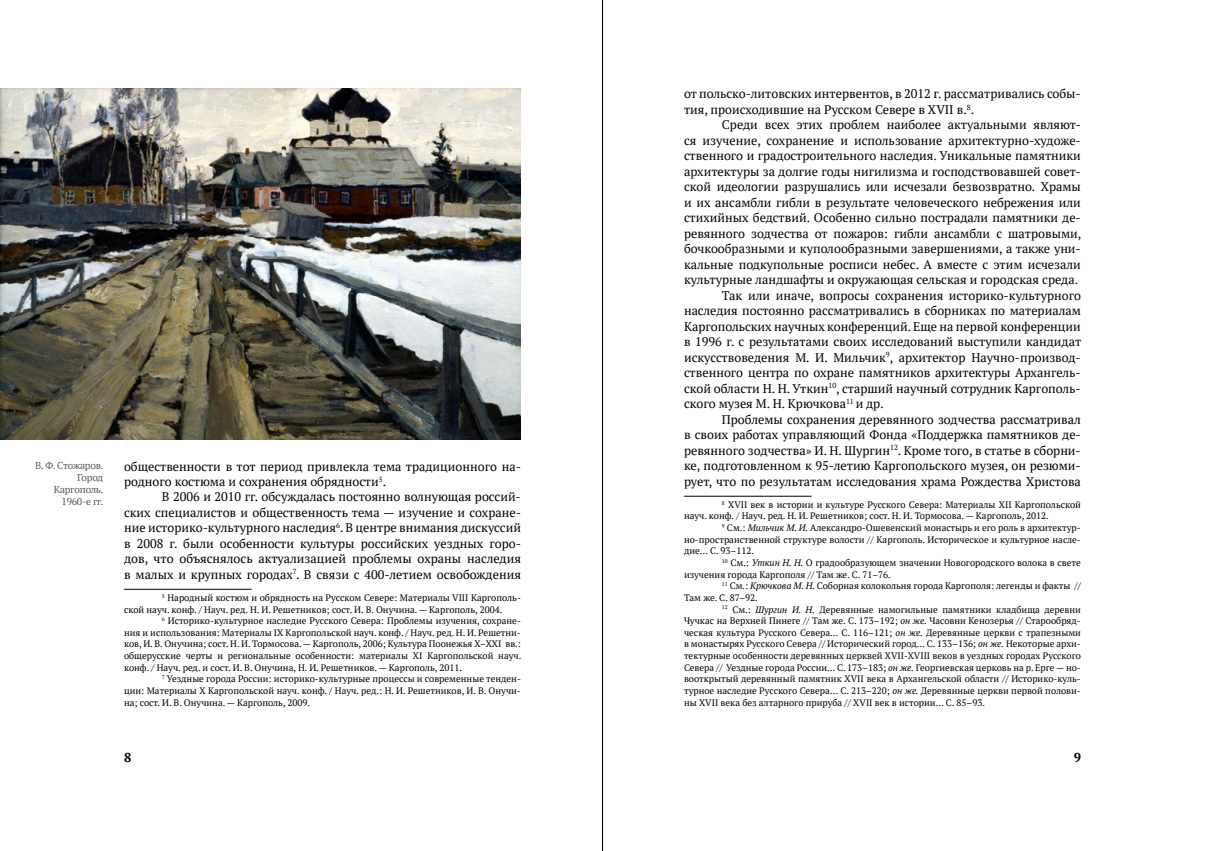
<style>
.page{position:relative;width:1205px;height:851px;background:#fff}
.page>*{position:absolute;margin:0;border:0;box-sizing:border-box;transform-origin:0 0}
.t1{font:700 12.88px "PT Serif";color:#000}
.t2{font:12.5px/15.4px "PT Serif";color:#000}
.t3{font:10px/12.2px "PT Serif";letter-spacing:-.02em;color:#58595b;text-align:right}
.t4{font:9.38px "PT Serif";color:#000}
.s1{font-style:italic}
</style>
<div class="page">
<hr style="left:602px;top:0;width:1px;height:850px;background:#000">
<hr style="left:684px;top:496px;width:127px;height:1px;background:#000">
<hr style="left:124px;top:589px;width:128px;height:1px;background:#000">
<img style="left:0;top:89px;width:521px;height:350px">
<p class="t3" style="left:35px;top:459px;width:70px">В. Ф. Стожаров.<br>Город<br>Каргополь.<br>1960-е гг.</p>
<h2 class="t2" style="left:124px;top:458px;width:398px">общественности в тот период привлекла тема традиционного на&shy;родного костюма и сохранения обрядности<sup>5</sup>.</h2>
<p class="t2" style="left:124px;top:489px;width:398px;text-align:justify;text-indent:38px">В 2006 и 2010 гг. обсуждалась постоянно волнующая россий&shy;ских специалистов и общественность тема — изучение и сохране&shy;ние историко-культурного наследия<sup>6</sup>. В центре внимания дискуссий в 2008 г. были особенности культуры российских уездных горо&shy;дов, что объяснялось актуализацией проблемы охраны наследия в малых и крупных городах<sup>7</sup>. В связи с 400-летием освобождения</p>
<p class="t4" style="left:162px;top:591px;width:360px"><sup>5</sup> Народный костюм и обрядность на Русском Севере: Материалы VIII Каргополь-</p>
<p class="t4" style="left:124px;top:603px;width:380px">ской науч. конф. / Науч. ред. Н. И. Решетников; сост. И. В. Онучина. — Каргополь, 2004.</p>
<p class="t4" style="left:162px;top:614px;width:360px"><sup>6</sup> Историко-культурное наследие Русского Севера: Проблемы изучения, сохране-</p>
<p class="t4" style="left:124px;top:626px;width:398px">ния и использования: Материалы IX Каргопольской науч. конф. / Науч. ред. Н. И. Решетни-</p>
<p class="t4" style="left:124px;top:638px;width:398px">ков, И. В. Онучина; сост. Н. И. Тормосова. — Каргополь, 2006; Культура Поонежья X–XXI вв.:</p>
<p class="t4" style="left:124px;top:649px;width:399px">общерусские черты и региональные особенности: материалы XI Каргопольской науч.</p>
<p class="t4" style="left:124px;top:661px;width:339px">конф. / Науч. ред. и сост. И. В. Онучина, Н. И. Решетников. — Каргополь, 2011.</p>
<p class="t4" style="left:162px;top:672px;width:360px"><sup>7</sup> Уездные города России: историко-культурные процессы и современные тенден-</p>
<p class="t4" style="left:124px;top:684px;width:398px">ции: Материалы Х Каргопольской науч. конф. / Науч. ред.: Н. И. Решетников, И. В. Онучи-</p>
<p class="t4" style="left:124px;top:696px;width:188px">на; сост. И. В. Онучина. — Каргополь, 2009.</p>
<h2 class="t2" style="left:684px;top:86px;width:398px">от польско-литовских интервентов, в 2012 г. рассматривались собы&shy;тия, происходившие на Русском Севере в XVII в.<sup>8</sup>.</h2>
<h2 class="t2" style="left:722px;top:117px;width:360px">Среди всех этих проблем наиболее актуальными являют-</h2>
<h2 class="t2" style="left:684px;top:132px;width:398px">ся изучение, сохранение и использование архитектурно-художе-</h2>
<h2 class="t2" style="left:684px;top:148px;width:398px">ственного и градостроительного наследия. Уникальные памятники</h2>
<h2 class="t2" style="left:684px;top:163px;width:398px">архитектуры за долгие годы нигилизма и господствовавшей совет-</h2>
<h2 class="t2" style="left:684px;top:179px;width:398px">ской идеологии разрушались или исчезали безвозвратно. Храмы</h2>
<h2 class="t2" style="left:684px;top:194px;width:398px">и их ансамбли гибли в результате человеческого небрежения или</h2>
<h2 class="t2" style="left:684px;top:210px;width:398px">стихийных бедствий. Особенно сильно пострадали памятники де-</h2>
<h2 class="t2" style="left:684px;top:225px;width:399px">ревянного зодчества от пожаров: гибли ансамбли с шатровыми,</h2>
<h2 class="t2" style="left:684px;top:241px;width:398px">бочкообразными и куполообразными завершениями, а также уни-</h2>
<h2 class="t2" style="left:684px;top:256px;width:398px">кальные подкупольные росписи небес. А вместе с этим исчезали</h2>
<h2 class="t2" style="left:684px;top:272px;width:396px">культурные ландшафты и окружающая сельская и городская среда.</h2>
<h2 class="t2" style="left:722px;top:287px;width:360px">Так или иначе, вопросы сохранения историко-культурного</h2>
<h2 class="t2" style="left:684px;top:303px;width:398px">наследия постоянно рассматривались в сборниках по материалам</h2>
<h2 class="t2" style="left:684px;top:318px;width:398px">Каргопольских научных конференций. Еще на первой конференции</h2>
<h2 class="t2" style="left:684px;top:334px;width:399px">в 1996 г. с результатами своих исследований выступили кандидат</h2>
<h2 class="t2" style="left:684px;top:349px;width:398px">искусствоведения М. И. Мильчик<sup>9</sup>, архитектор Научно-производ-</h2>
<h2 class="t2" style="left:684px;top:365px;width:398px">ственного центра по охране памятников архитектуры Архангель-</h2>
<h2 class="t2" style="left:684px;top:380px;width:398px">ской области Н. Н. Уткин<sup>10</sup>, старший научный сотрудник Каргополь-</h2>
<h2 class="t2" style="left:684px;top:396px;width:201px">ского музея М. Н. Крючкова<sup>11</sup> и др.</h2>
<h2 class="t2" style="left:722px;top:411px;width:360px">Проблемы сохранения деревянного зодчества рассматривал</h2>
<h2 class="t2" style="left:684px;top:427px;width:398px">в своих работах управляющий Фонда «Поддержка памятников де-</h2>
<h2 class="t2" style="left:684px;top:442px;width:398px">ревянного зодчества» И. Н. Шургин<sup>12</sup>. Кроме того, в статье в сборни-</h2>
<h2 class="t2" style="left:684px;top:458px;width:398px">ке, подготовленном к 95-летию Каргопольского музея, он резюми-</h2>
<h2 class="t2" style="left:684px;top:473px;width:398px">рует, что по результатам исследования храма Рождества Христова</h2>
<p class="t4" style="left:722px;top:498px;width:360px"><sup>8</sup> XVII век в истории и культуре Русского Севера: Материалы XII Каргопольской</p>
<p class="t4" style="left:684px;top:510px;width:366px">науч. конф. / Науч. ред. Н. И. Решетников; cост. Н. И. Тормосова. — Каргополь, 2012.</p>
<p class="t4" style="left:722px;top:521px;width:360px"><sup>9</sup> См.: <span class="s1">Мильчик М. И.</span> Александро-Ошевенский монастырь и его роль в архитектур-</p>
<p class="t4" style="left:684px;top:533px;width:398px">но-пространственной структуре волости // Каргополь. Историческое и культурное насле-</p>
<p class="t4" style="left:684px;top:545px;width:72px">дие… С. 93–112.</p>
<p class="t4" style="left:722px;top:556px;width:360px"><sup>10</sup> См.: <span class="s1">Уткин Н. Н.</span> О градообразующем значении Новогородского волока в свете</p>
<p class="t4" style="left:684px;top:568px;width:208px">изучения города Каргополя // Там же. С. 71–76.</p>
<p class="t4" style="left:722px;top:579px;width:360px"><sup>11</sup> См.: <span class="s1">Крючкова М. Н.</span> Соборная колокольня города Каргополя: легенды и факты //</p>
<p class="t4" style="left:684px;top:591px;width:75px">Там же. С. 87–92.</p>
<p class="t4" style="left:722px;top:603px;width:360px"><sup>12</sup> См.: <span class="s1">Шургин И. Н.</span> Деревянные намогильные памятники кладбища деревни</p>
<p class="t4" style="left:684px;top:614px;width:398px">Чучкас на Верхней Пинеге // Там же. С. 173–192; <span class="s1">он же.</span> Часовни Кенозерья // Старообряд-</p>
<p class="t4" style="left:684px;top:626px;width:398px">ческая культура Русского Севера… С. 116–121; <span class="s1">он же.</span> Деревянные церкви с трапезными</p>
<p class="t4" style="left:684px;top:638px;width:398px">в монастырях Русского Севера // Исторический город… С. 133–136; <span class="s1">он же.</span> Некоторые архи-</p>
<p class="t4" style="left:684px;top:649px;width:398px">тектурные особенности деревянных церквей XVII-XVIII веков в уездных городах Русского</p>
<p class="t4" style="left:684px;top:661px;width:398px">Севера // Уездные города России… С. 173–183; <span class="s1">он же.</span> Георгиевская церковь на р. Ерге — но-</p>
<p class="t4" style="left:684px;top:672px;width:398px">вооткрытый деревянный памятник XVII века в Архангельской области // Историко-куль-</p>
<p class="t4" style="left:684px;top:684px;width:398px">турное наследие Русского Севера… С. 213–220; <span class="s1">он же.</span> Деревянные церкви первой полови-</p>
<p class="t4" style="left:684px;top:696px;width:302px">ны XVII века без алтарного прируба // XVII век в истории… С. 85–93.</p>
<h1 class="t1" style="left:124px;top:748px;width:9px">8</h1>
<h1 class="t1" style="left:1073px;top:748px;width:9px">9</h1>
</div>
